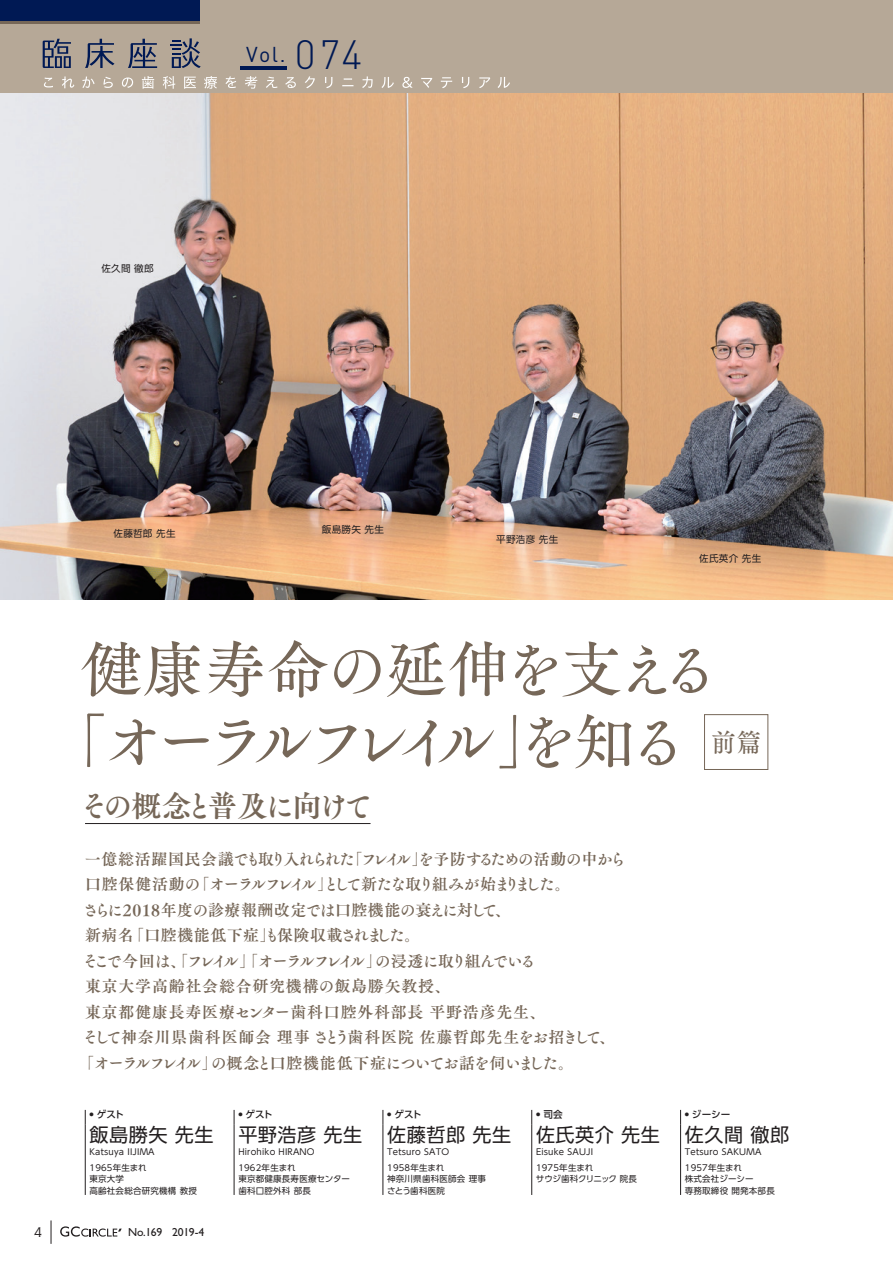
<style>
.page{position:relative;width:893px;height:1263px;background:#fff}
.page>*{position:absolute;margin:0;border:0;box-sizing:border-box;transform-origin:0 0}
.t1{font:61.65px/72.3px "Tsuku A Old Min Pr 6 M";letter-spacing:-.12em;color:#766758;text-align:center}
.t2{font:29.7px "Tsuku A Old Min Pr 6 B";letter-spacing:-.105em;color:#766758}
.t3{font:25.5px "Tsuku A Old Min Pr 6 M";color:#766758}
.t4{font:21.3px "DINOT";color:#001954}
.t5{font:19.2px "UD Shin Go Pr 6 N";letter-spacing:.025em;color:#231f20}
.t6{font:15.9px "Tsuku A Old Min Pr 6 B";letter-spacing:.05em;color:#766758}
.t7{font:15.9px "Tsuku A Old Min Pr 6 B";letter-spacing:-.045em;color:#766758}
.t8{font:15.9px "Tsuku A Old Min Pr 6 B";letter-spacing:-.11em;color:#766758}
.t9{font:15.9px "Tsuku A Old Min Pr 6 B";letter-spacing:-.15em;color:#766758}
.t10{font:15.9px "Tsuku A Old Min Pr 6 B";letter-spacing:-.08em;color:#766758}
.t11{font:15.9px "Tsuku A Old Min Pr 6 B";letter-spacing:-.02em;color:#766758}
.t12{font:15.9px "Tsuku A Old Min Pr 6 B";letter-spacing:.03em;color:#766758}
.t13{font:13.35px "Copperplate Gothic Std 29 AB";color:#231f20}
.t14{font:11.7px "Gill Sans Std";letter-spacing:-.02em;color:#231f20}
.t15{font:9.6px "UD Shin Go Pr 6 N";letter-spacing:.025em;color:#231f20}
.t16{font:500 9.6px "UD Shin Go Pr 6 N";color:#231f20}
.t17{font:8.55px/15.9px "UD Shin Go Pr 6 N";letter-spacing:.025em;color:#231f20}
.t18{font:8.55px "UD Shin Go Pr 6 N";letter-spacing:-.04em;color:#231f20}
.s1{font-weight:300;font-size:40.35px}
</style>
<div class="page">
<div style="left:0;top:0;width:893px;height:94px;background:#b6a897"></div>
<div style="left:0;top:0;width:200px;height:21px;background:#001954"></div>
<svg style="left:44px;top:76px;width:466px;height:13px"></svg>
<svg style="left:85px;top:39px;width:29px;height:29px"></svg>
<svg style="left:43px;top:39px;width:28px;height:29px"></svg>
<svg style="left:128px;top:39px;width:29px;height:29px"></svg>
<svg style="left:171px;top:38px;width:30px;height:30px"></svg>
<hr style="left:0;top:21px;width:200px;height:3px;background:#766758">
<img style="left:0;top:94px;width:893px;height:506px">
<hr style="left:240px;top:66px;width:46px;height:4px;background:#001954">
<hr style="left:85px;top:823px;width:285px;height:1px;background:#231f20">
<svg style="left:85px;top:1110px;width:1px;height:15px"></svg>
<svg style="left:234px;top:1110px;width:1px;height:15px"></svg>
<svg style="left:383px;top:1110px;width:1px;height:15px"></svg>
<svg style="left:531px;top:1110px;width:1px;height:15px"></svg>
<svg style="left:680px;top:1110px;width:1px;height:15px"></svg>
<hr style="left:85px;top:1125px;width:1px;height:70px;background:#231f20">
<hr style="left:234px;top:1125px;width:1px;height:70px;background:#231f20">
<hr style="left:383px;top:1125px;width:1px;height:70px;background:#231f20">
<hr style="left:531px;top:1125px;width:1px;height:70px;background:#231f20">
<hr style="left:680px;top:1125px;width:1px;height:70px;background:#231f20">
<div style="left:704px;top:714px;width:64px;height:56px;border:1px solid #766758"></div>
<svg style="left:51px;top:1220px;width:1px;height:24px"></svg>
<svg style="left:60px;top:1226px;width:62px;height:10px"></svg>
<p class="t15" style="left:101px;top:261px;width:54px">佐久間 徹郎</p>
<h3 class="t4" style="left:246px;top:40px;width:117px">Vol. <span class="s1">074</span></h3>
<p class="t15" style="left:114px;top:525px;width:64px">佐藤哲郎 先生</p>
<p class="t15" style="left:322px;top:521px;width:64px">飯島勝矢 先生</p>
<p class="t15" style="left:496px;top:532px;width:64px">平野浩彦 先生</p>
<p class="t15" style="left:699px;top:551px;width:64px">佐氏英介 先生</p>
<h1 class="t1" style="left:45px;top:630px;width:676px">健康寿命の延伸を支える「オーラルフレイル」を知る</h1>
<h3 class="t3" style="left:711px;top:720px;width:53px">前篇</h3>
<h2 class="t2" style="left:79px;top:779px;width:295px">その概念と普及に向けて</h2>
<h3 class="t7" style="left:85px;top:844px;width:542px">一億総活躍国民会議でも取り入れられた「フレイル」を予防するための活動の中から</h3>
<h3 class="t8" style="left:85px;top:870px;width:487px">口腔保健活動の「オーラルフレイル」として新たな取り組みが始まりました。</h3>
<h3 class="t11" style="left:83px;top:895px;width:430px">さらに2018年度の診療報酬改定では口腔機能の衰えに対して、</h3>
<h3 class="t12" style="left:85px;top:921px;width:337px">新病名「口腔機能低下症」も保険収載されました。</h3>
<h3 class="t9" style="left:82px;top:946px;width:455px">そこで今回は、「フレイル」「オーラルフレイル」の浸透に取り組んでいる</h3>
<h3 class="t6" style="left:85px;top:972px;width:367px">東京大学高齢社会総合研究機構の飯島勝矢教授、</h3>
<h3 class="t6" style="left:85px;top:997px;width:462px">東京都健康長寿医療センター歯科口腔外科部長 平野浩彦先生、</h3>
<h3 class="t6" style="left:82px;top:1023px;width:535px">そして神奈川県歯科医師会 理事 さとう歯科医院 佐藤哲郎先生をお招きして、</h3>
<h3 class="t10" style="left:78px;top:1048px;width:498px">「オーラルフレイル」の概念と口腔機能低下症についてお話を伺いました。</h3>
<p class="t16" style="left:90px;top:1107px;width:36px"><sup>●</sup> ゲスト</p>
<p class="t16" style="left:238px;top:1107px;width:36px"><sup>●</sup> ゲスト</p>
<p class="t16" style="left:387px;top:1107px;width:36px"><sup>●</sup> ゲスト</p>
<p class="t16" style="left:536px;top:1107px;width:28px"><sup>●</sup> 司会</p>
<p class="t16" style="left:685px;top:1107px;width:47px"><sup>●</sup> ジーシー</p>
<h3 class="t5" style="left:90px;top:1119px;width:126px">飯島勝矢 先生</h3>
<p class="t17" style="left:90px;top:1143px;width:67px">Katsuya IIJIMA<br>1965年生まれ</p>
<p class="t17" style="left:90px;top:1173px;width:109px;line-height:11.7px">東京大学<br>高齢社会総合研究機構 教授</p>
<h3 class="t5" style="left:685px;top:1119px;width:106px">佐久間 徹郎</h3>
<p class="t17" style="left:685px;top:1143px;width:78px">Tetsuro SAKUMA<br>1957年生まれ</p>
<p class="t17" style="left:685px;top:1173px;width:91px;line-height:11.7px">株式会社ジーシー<br>専務取締役 開発本部長</p>
<h3 class="t5" style="left:387px;top:1119px;width:126px">佐藤哲郎 先生</h3>
<p class="t17" style="left:387px;top:1143px;width:64px">Tetsuro SATO<br>1958年生まれ</p>
<p class="t17" style="left:387px;top:1173px;width:100px;line-height:11.7px">神奈川県歯科医師会 理事さとう歯科医院</p>
<h3 class="t5" style="left:536px;top:1119px;width:126px">佐氏英介 先生</h3>
<p class="t17" style="left:536px;top:1143px;width:59px">Eisuke SAUJI<br>1975年生まれ</p>
<p class="t18" style="left:536px;top:1172px;width:103px">サウジ歯科クリニック 院長</p>
<h3 class="t5" style="left:238px;top:1119px;width:126px">平野浩彦 先生</h3>
<p class="t17" style="left:238px;top:1143px;width:78px">Hirohiko HIRANO<br>1962年生まれ</p>
<p class="t17" style="left:238px;top:1173px;width:113px;line-height:11.7px">東京都健康長寿医療センター歯科口腔外科 部長</p>
<h3 class="t13" style="left:34px;top:1224px;width:10px">4</h3>
<h3 class="t14" style="left:128px;top:1226px;width:78px">No.169 2019-4</h3>
</div>
